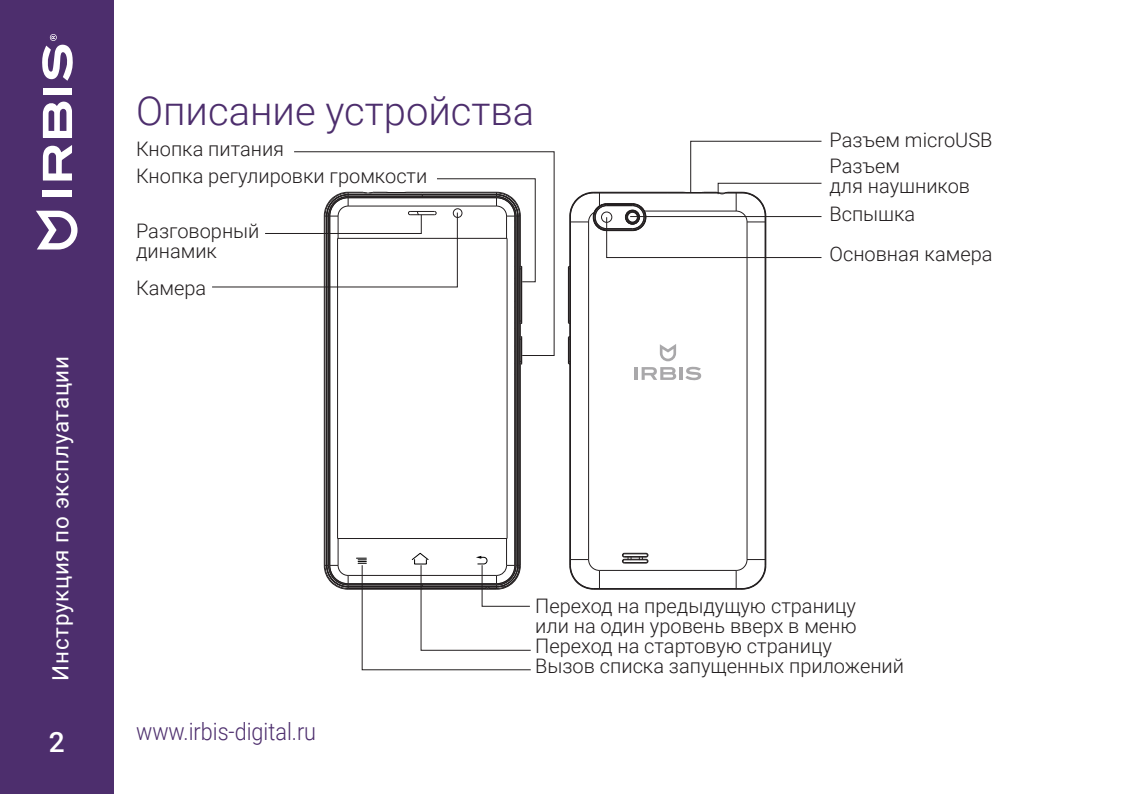
<style>
.page{position:relative;width:1134px;height:794px;background:#fff}
.page>*{position:absolute;margin:0;border:0;box-sizing:border-box;transform-origin:0 0}
.t1{font:300 40px "Roboto";color:#4d2e6d}
.t2{font:500 28px "Roboto";color:#fff}
.t3{font:300 24px "Roboto";color:#4d2e6d;scale:.9 1}
.t4{font:22.4px "Roboto";letter-spacing:.03em;color:#fff}
.t5{font:300 20px/20px "Roboto";color:#231f20}
</style>
<div class="page">
<div style="left:0;top:0;width:113px;height:794px;background:#4d2e6d"></div>
<svg style="left:36px;top:211px;width:42px;height:38px"></svg>
<svg style="left:43px;top:101px;width:29px;height:37px"></svg>
<svg style="left:43px;top:145px;width:29px;height:35px"></svg>
<div style="left:43px;top:190px;width:29px;height:7px;background:#fff"></div>
<div style="left:43px;top:88px;width:29px;height:7px;background:#fff"></div>
<div style="left:50px;top:34px;width:7px;height:7px;background:#c7bdd1;border-radius:50%"></div>
<svg style="left:42px;top:35px;width:31px;height:46px"></svg>
<svg style="left:294px;top:151px;width:261px;height:205px"></svg>
<hr style="left:594px;top:588px;width:148px;height:2px;background:#231f20">
<hr style="left:599px;top:570px;width:137px;height:1px;background:#231f20">
<hr style="left:568px;top:269px;width:2px;height:52px;background:#231f20">
<hr style="left:569px;top:216px;width:1px;height:50px;background:#231f20">
<hr style="left:569px;top:364px;width:1px;height:201px;background:#231f20">
<hr style="left:570px;top:222px;width:1px;height:337px;background:#231f20">
<hr style="left:588px;top:222px;width:1px;height:337px;background:#231f20">
<hr style="left:746px;top:222px;width:2px;height:337px;background:#231f20">
<hr style="left:764px;top:222px;width:2px;height:337px;background:#231f20">
<hr style="left:348px;top:588px;width:148px;height:2px;background:#231f20">
<hr style="left:348px;top:586px;width:148px;height:1px;background:#231f20">
<hr style="left:348px;top:584px;width:148px;height:2px;background:#231f20">
<hr style="left:348px;top:583px;width:148px;height:1px;background:#231f20">
<hr style="left:348px;top:575px;width:148px;height:1px;background:#231f20">
<hr style="left:338px;top:538px;width:169px;height:1px;background:#231f20">
<hr style="left:324px;top:216px;width:2px;height:349px;background:#231f20">
<hr style="left:326px;top:216px;width:2px;height:349px;background:#231f20">
<hr style="left:328px;top:216px;width:1px;height:349px;background:#231f20">
<hr style="left:329px;top:216px;width:1px;height:349px;background:#231f20">
<hr style="left:337px;top:238px;width:1px;height:300px;background:#231f20">
<hr style="left:337px;top:538px;width:2px;height:27px;background:#231f20">
<hr style="left:506px;top:238px;width:2px;height:300px;background:#231f20">
<hr style="left:514px;top:216px;width:2px;height:349px;background:#231f20">
<hr style="left:515px;top:216px;width:2px;height:349px;background:#231f20">
<hr style="left:517px;top:216px;width:2px;height:349px;background:#231f20">
<hr style="left:519px;top:216px;width:1px;height:349px;background:#231f20">
<hr style="left:520px;top:364px;width:1px;height:201px;background:#231f20">
<hr style="left:520px;top:269px;width:2px;height:52px;background:#231f20">
<svg style="left:323px;top:562px;width:26px;height:28px"></svg>
<svg style="left:515px;top:320px;width:8px;height:45px"></svg>
<svg style="left:212px;top:178px;width:324px;height:110px"></svg>
<svg style="left:567px;top:320px;width:3px;height:45px"></svg>
<svg style="left:735px;top:558px;width:32px;height:32px"></svg>
<svg style="left:622px;top:552px;width:27px;height:12px"></svg>
<svg style="left:569px;top:140px;width:253px;height:118px"></svg>
<svg style="left:569px;top:558px;width:31px;height:32px"></svg>
<svg style="left:660px;top:344px;width:16px;height:17px"></svg>
<svg style="left:634px;top:367px;width:68px;height:13px"></svg>
<svg style="left:356px;top:538px;width:175px;height:133px"></svg>
<p class="t4" style="left:45px;top:680px;width:326px;rotate:-90deg">Инструкция по эксплуатации</p>
<p class="t1" style="left:136px;top:83px;width:400px">Описание устройства</p>
<p class="t5" style="left:136px;top:138px;width:150px">Кнопка питания</p>
<p class="t5" style="left:136px;top:165px;width:293px">Кнопка регулировки громкости</p>
<p class="t5" style="left:136px;top:220px;width:125px">Разговорный динамик</p>
<p class="t5" style="left:136px;top:277px;width:72px">Камера</p>
<p class="t5" style="left:829px;top:129px;width:164px">Разъем microUSB</p>
<p class="t5" style="left:829px;top:155px;width:142px">Разъем<br>для наушников</p>
<p class="t5" style="left:829px;top:203px;width:87px">Вспышка</p>
<p class="t5" style="left:829px;top:243px;width:164px">Основная камера</p>
<p class="t5" style="left:535px;top:595px;width:370px">Переход на предыдущую страницу<br>или на один уровень вверх в меню<br>Переход на стартовую страницу<br>Вызов списка запущенных приложений</p>
<p class="t2" style="left:49px;top:722px;width:17px">2</p>
<p class="t3" style="left:136px;top:714px;width:202px">www.irbis-digital.ru</p>
</div>
